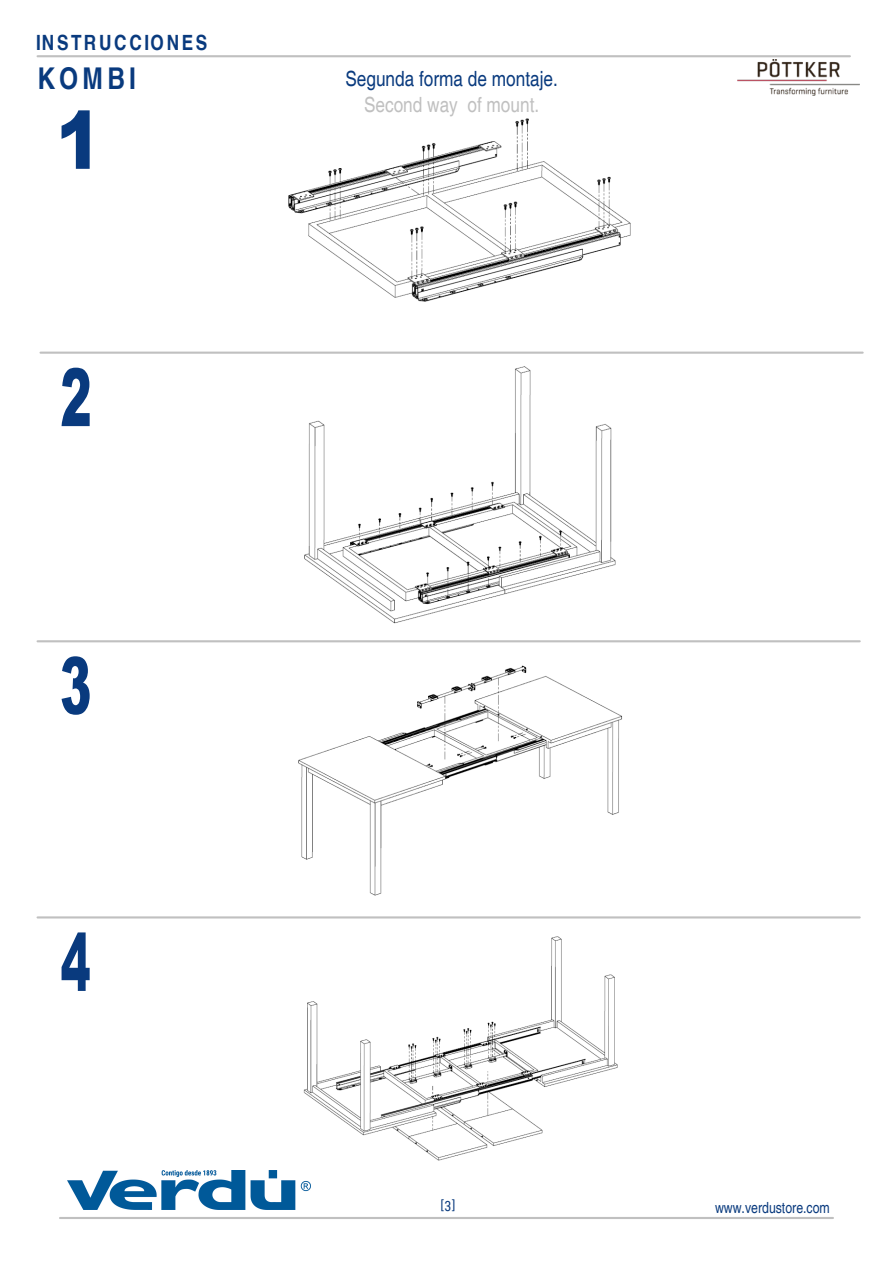
<style>
.page{position:relative;width:893px;height:1263px;background:#fff}
.page>*{position:absolute;margin:0;border:0;box-sizing:border-box;transform-origin:0 0}
.t1{font:700 condensed 30px "Helvetica";color:#093a7e}
.t2{font:condensed 21px "Helvetica";color:#093a7e}
.t3{font:condensed 21px "Helvetica";color:#c0c0c0}
.t4{font:700 condensed 21px "Helvetica";color:#093a7e}
.t5{font:condensed 15.3px "Helvetica";color:#093a7e}
.t6{font:14.1px "Calibri";color:#093a7e}
.s1{font-family:"Roboto Condensed"}
</style>
<div class="page">
<hr style="left:38px;top:55px;width:812px;height:2px;background:#c0c0c0">
<hr style="left:60px;top:1217px;width:773px;height:2px;background:#c0c0c0">
<img style="left:68px;top:1171px;width:243px;height:38px">
<img style="left:737px;top:59px;width:122px;height:36px">
<hr style="left:38px;top:916px;width:822px;height:2px;background:#c0c0c0">
<hr style="left:41px;top:352px;width:822px;height:2px;background:#c0c0c0">
<hr style="left:38px;top:640px;width:822px;height:2px;background:#c0c0c0">
<svg style="left:62px;top:110px;width:28px;height:59px"></svg>
<svg style="left:62px;top:368px;width:28px;height:58px"></svg>
<svg style="left:62px;top:656px;width:28px;height:59px"></svg>
<svg style="left:62px;top:932px;width:28px;height:59px"></svg>
<img style="left:288px;top:118px;width:343px;height:184px">
<img style="left:304px;top:366px;width:312px;height:258px">
<img style="left:298px;top:665px;width:324px;height:231px">
<img style="left:303px;top:936px;width:315px;height:225px">
<p class="t4" style="left:36px;top:30px;width:175px">INSTRUCCIONES</p>
<h1 class="t1" style="left:38px;top:60px;width:101px">KOMBI</h1>
<p class="t2" style="left:345px;top:67px;width:214px">Segunda forma de montaje.</p>
<p class="t3" style="left:364px;top:92px;width:177px">Second way of mount.</p>
<p class="t6" style="left:440px;top:1195px;width:17px">[<span class="s1">3</span>]</p>
<p class="t5" style="left:715px;top:1198px;width:116px">www.verdustore.com</p>
</div>
